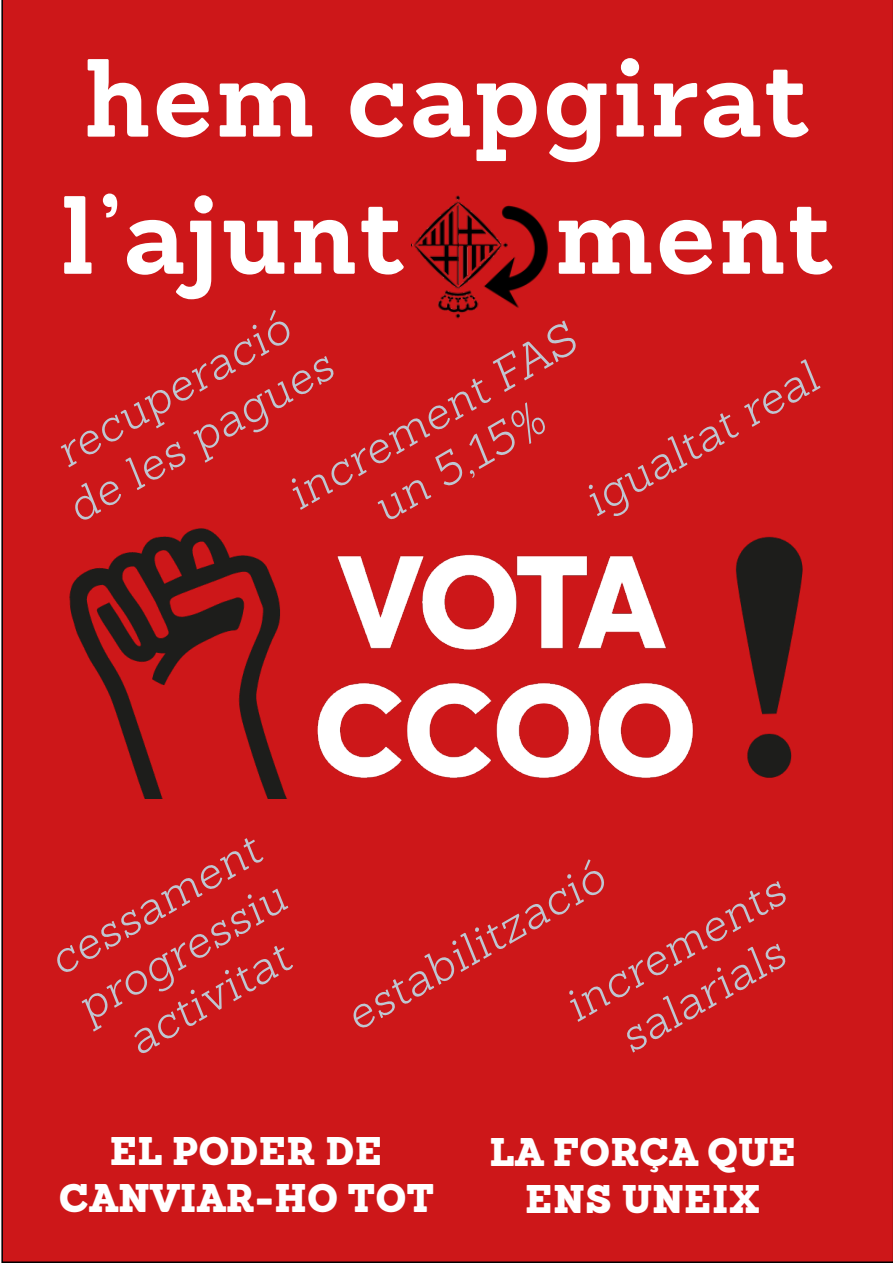
<style>
.page{position:relative;width:893px;height:1263px;background:#fff}
.page>*{position:absolute;margin:0;border:0;box-sizing:border-box;transform-origin:0 0}
.t1{font:700 108px "Sanchez";letter-spacing:.025em;color:#fff}
.t2{font:italic 300 45px/54px "Sanchez";color:#bfc6d1;text-align:center}
.t3{font:900 39px/46.8px "Sanchez";letter-spacing:.01em;color:#fff;text-align:center}
</style>
<div class="page">
<div style="left:1px;top:0;width:892px;height:1263px;background:#cd1719"></div>
<img style="left:56px;top:518px;width:783px;height:280px">
<img style="left:411px;top:193px;width:138px;height:132px">
<h1 class="t1" style="left:85px;top:24px;width:725px">hem capgirat</h1>
<h1 class="t1" style="left:61px;top:161px;width:344px">l’ajunt</h1>
<h1 class="t1" style="left:555px;top:161px;width:279px">ment</h1>
<p class="t2" style="left:30px;top:440px;width:299px;rotate:-30deg">recuperació de les pagues</p>
<p class="t2" style="left:278px;top:473px;width:325px;rotate:-30deg">increment FAS un 5,15%</p>
<p class="t2" style="left:575px;top:480px;width:262px;rotate:-30deg">igualtat real</p>
<p class="t2" style="left:39px;top:939px;width:236px;rotate:-30deg">cessament progressiu activitat</p>
<p class="t2" style="left:336px;top:995px;width:292px;rotate:-30deg">estabilització</p>
<p class="t2" style="left:555px;top:985px;width:247px;rotate:-30deg">increments salarials</p>
<p class="t3" style="left:59px;top:1127px;width:377px">EL PODER DE<br>CANVIAR-HO TOT</p>
<p class="t3" style="left:489px;top:1128px;width:308px">LA FORÇA QUE<br>ENS UNEIX</p>
</div>
